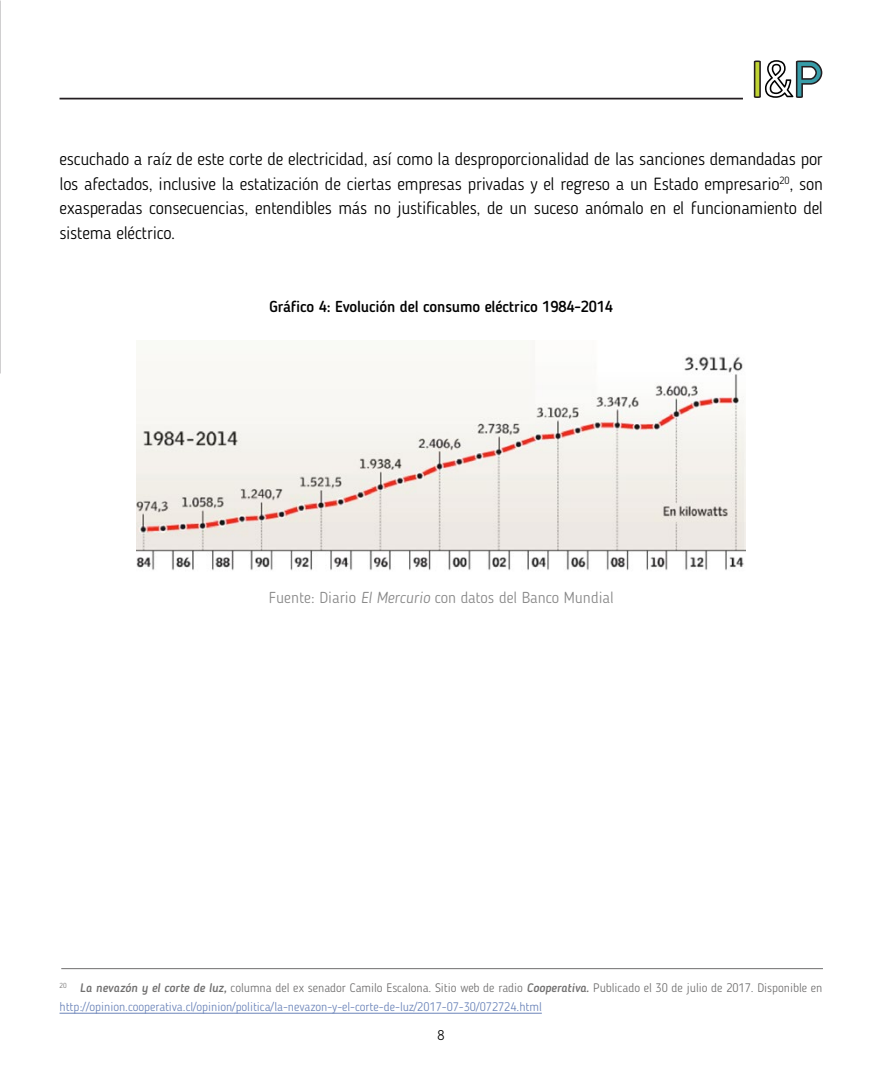
<style>
.page{position:relative;width:882px;height:1071px;background:#fff}
.page>*{position:absolute;margin:0;border:0;box-sizing:border-box;transform-origin:0 0}
.t1{font:300 17.5px/24.5px "Blogger Sans";letter-spacing:-.01em;color:#000;text-align:justify}
.t2{font:500 15.75px "Blogger Sans";letter-spacing:-.01em;color:#000}
.t3{font:300 15.75px "Blogger Sans";color:#878787}
.t4{font:300 14px "Blogger Sans";color:#000}
.t5{font:300 12.25px/19.2px "Blogger Sans";color:#6b84b9}
.s1{font-style:italic}
.s2{font-weight:500;font-style:italic;color:#706f6f}
.s3{color:#706f6f}
</style>
<div class="page">
<hr style="left:60px;top:98px;width:683px;height:1px;background:#241e21">
<svg style="left:754px;top:60px;width:68px;height:38px"></svg>
<hr style="left:61px;top:968px;width:762px;height:1px;background:#706f6f">
<hr style="left:60px;top:1013px;width:482px;height:1px;background:#6b84b9">
<img style="left:136px;top:356px;width:610px;height:215px">
<img style="left:0;top:0;width:1px;height:374px">
<p class="t1" style="left:60px;top:147px;width:765px">escuchado a raíz de este corte de electricidad, así como la desproporcionalidad de las sanciones demandadas por los afectados, inclusive la estatización de ciertas empresas privadas y el regreso a un Estado empresario<sup>20</sup>, son exasperadas consecuencias, entendibles más no justificables, de un suceso anómalo en el funcionamiento del sistema eléctrico.</p>
<p class="t2" style="left:269px;top:297px;width:345px">Gráfico 4: Evolución del consumo eléctrico 1984-2014</p>
<p class="t3" style="left:269px;top:588px;width:346px">Fuente: Diario <span class="s1">El Mercurio</span> con datos del Banco Mundial</p>
<p class="t5" style="left:60px;top:978px;width:764px"><sup>20</sup> <span class="s2">La nevazón y el corte de luz,</span> <span class="s3">columna del ex senador Camilo Escalona. Sitio web de radio</span> <span class="s2">Cooperativa.</span> <span class="s3">Publicado el 30 de julio de 2017. Disponible en </span>http://opinion.cooperativa.cl/opinion/politica/la-nevazon-y-el-corte-de-luz/2017-07-30/072724.html</p>
<p class="t4" style="left:438px;top:1027px;width:8px">8</p>
</div>
